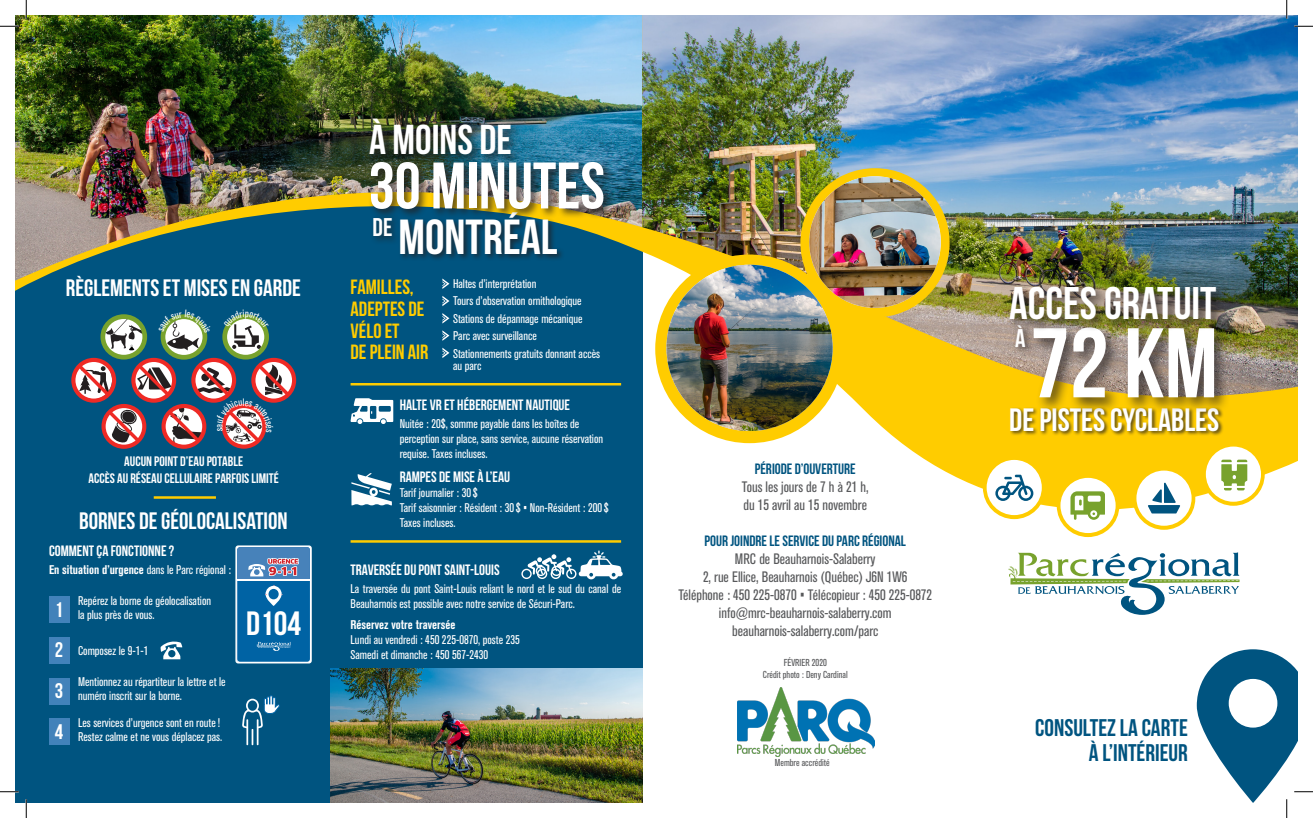
<style>
.page{position:relative;width:1313px;height:818px;background:#fff}
.page>*{position:absolute;margin:0;border:0;box-sizing:border-box;transform-origin:0 0}
.t1{font:98.62px "Bebas Neue";color:#fff}
.t2{font:65.62px "Bebas Neue";color:#fff}
.t3{font:49.12px "Bebas Neue";color:#fff}
.t4{font:45.62px "Bebas Neue";color:#fff}
.t5{font:41.75px "Bebas Neue";color:#fff}
.t6{font:33.62px "Bebas Neue";color:#fff}
.t7{font:32.25px "Bebas Neue";color:#fff}
.t8{font:25.62px "Bebas Neue";color:#fff}
.t9{font:24.12px "Bebas Neue";color:#005480}
.t10{font:23.75px "Bebas Neue";color:#fff}
.t11{font:21.12px "Bebas Neue";color:#fff}
.t12{font:20.62px "Bebas Neue";color:#fc0}
.t13{font:condensed 15px "Akzidenz Grotesk BQ";color:#57585a}
.t14{font:15px "Bebas Neue";color:#fff}
.t15{font:15px "Bebas Neue";color:#005480}
.t16{font:13.75px "Bebas Neue";color:#fff}
.t17{font:condensed 12.5px/15px "Akzidenz Grotesk BQ";color:#fff}
.t18{font:12.5px "Akzidenz Grotesk BQ Bd Cnd Alt";color:#fff}
.t19{font:condensed 10.62px "Akzidenz Grotesk BQ";color:#fff}
.t20{font:condensed 10px "Akzidenz Grotesk BQ";color:#57585a}
.s1{font-family:"Akzidenz Grotesk BQ";font-stretch:condensed}
</style>
<div class="page">
<div style="left:15px;top:15px;width:627px;height:787px;background:#005480"></div>
<svg style="left:15px;top:281px;width:1283px;height:244px"></svg>
<img style="left:15px;top:15px;width:627px;height:266px">
<img style="left:642px;top:15px;width:656px;height:383px">
<svg style="left:983px;top:456px;width:62px;height:63px"></svg>
<div style="left:986px;top:460px;width:55px;height:55px;background:#fff;border-radius:50%"></div>
<div style="left:655px;top:254px;width:189px;height:189px;background:#fc0;border-radius:50%"></div>
<img style="left:666px;top:265px;width:166px;height:166px;border-radius:83px">
<svg style="left:1056px;top:474px;width:63px;height:63px"></svg>
<div style="left:1060px;top:478px;width:55px;height:55px;background:#fff;border-radius:50%"></div>
<svg style="left:1132px;top:467px;width:63px;height:62px"></svg>
<div style="left:1136px;top:470px;width:55px;height:55px;background:#fff;border-radius:50%"></div>
<div style="left:1202px;top:443px;width:62px;height:62px;background:#fc0;border-radius:50%"></div>
<div style="left:1205px;top:446px;width:56px;height:55px;background:#fff;border-radius:50%"></div>
<svg style="left:995px;top:474px;width:38px;height:27px"></svg>
<svg style="left:1070px;top:491px;width:35px;height:28px"></svg>
<svg style="left:1148px;top:482px;width:32px;height:31px"></svg>
<svg style="left:1221px;top:459px;width:26px;height:31px"></svg>
<div style="left:369px;top:214px;width:31px;height:32px;background:#231f20;opacity:.75"></div>
<div style="left:398px;top:210px;width:167px;height:52px;background:#231f20;opacity:.75"></div>
<div style="left:368px;top:159px;width:246px;height:61px;background:#231f20;opacity:.75"></div>
<div style="left:367px;top:116px;width:154px;height:49px;background:#231f20;opacity:.75"></div>
<div style="left:1012px;top:321px;width:22px;height:35px;background:#231f20;opacity:.75"></div>
<div style="left:1009px;top:406px;width:214px;height:30px;background:#231f20;opacity:.75"></div>
<div style="left:1029px;top:323px;width:201px;height:91px;background:#231f20;opacity:.75"></div>
<div style="left:1007px;top:278px;width:221px;height:53px;background:#231f20;opacity:.75"></div>
<svg style="left:1008px;top:552px;width:231px;height:62px"></svg>
<div style="left:800px;top:168px;width:149px;height:149px;background:#fc0;border-radius:50%"></div>
<img style="left:809px;top:176px;width:131px;height:132px;border-radius:66px">
<img style="left:737px;top:687px;width:138px;height:69px">
<svg style="left:442px;top:278px;width:7px;height:11px"></svg>
<svg style="left:442px;top:296px;width:7px;height:10px"></svg>
<svg style="left:442px;top:313px;width:7px;height:10px"></svg>
<svg style="left:442px;top:330px;width:7px;height:11px"></svg>
<svg style="left:442px;top:347px;width:7px;height:11px"></svg>
<hr style="left:350px;top:383px;width:271px;height:2px;background:#fc0">
<hr style="left:350px;top:540px;width:271px;height:2px;background:#fc0">
<hr style="left:154px;top:496px;width:62px;height:2px;background:#fc0">
<svg style="left:350px;top:398px;width:43px;height:26px"></svg>
<img style="left:330px;top:668px;width:312px;height:134px">
<svg style="left:104px;top:317px;width:40px;height:40px"></svg>
<svg style="left:106px;top:318px;width:39px;height:32px"></svg>
<div style="left:100px;top:314px;width:47px;height:45px;border:5px solid #78a22d;border-radius:50%"></div>
<svg style="left:163px;top:317px;width:41px;height:40px"></svg>
<div style="left:161px;top:314px;width:46px;height:45px;border:5px solid #78a22d;border-radius:50%"></div>
<svg style="left:226px;top:317px;width:41px;height:40px"></svg>
<div style="left:222px;top:314px;width:47px;height:45px;border:5px solid #78a22d;border-radius:50%"></div>
<svg style="left:521px;top:550px;width:102px;height:30px"></svg>
<svg style="left:351px;top:473px;width:41px;height:32px"></svg>
<div style="left:49px;top:596px;width:20px;height:27px;background:#4282ba"></div>
<div style="left:49px;top:637px;width:20px;height:27px;background:#4282ba"></div>
<div style="left:49px;top:677px;width:20px;height:27px;background:#4282ba"></div>
<div style="left:49px;top:718px;width:20px;height:27px;background:#4282ba"></div>
<svg style="left:242px;top:695px;width:38px;height:50px"></svg>
<svg style="left:160px;top:641px;width:22px;height:18px"></svg>
<svg style="left:235px;top:545px;width:77px;height:118px"></svg>
<svg style="left:237px;top:547px;width:73px;height:114px"></svg>
<svg style="left:0;top:25px;width:19px;height:2px"></svg>
<svg style="left:1294px;top:25px;width:18px;height:2px"></svg>
<svg style="left:0;top:790px;width:19px;height:2px"></svg>
<svg style="left:25px;top:0;width:2px;height:19px"></svg>
<svg style="left:25px;top:799px;width:2px;height:19px"></svg>
<svg style="left:1285px;top:0;width:2px;height:19px"></svg>
<svg style="left:1196px;top:649px;width:116px;height:169px"></svg>
<svg style="left:158px;top:310px;width:52px;height:40px"></svg>
<svg style="left:224px;top:310px;width:45px;height:39px"></svg>
<svg style="left:71px;top:358px;width:225px;height:91px"></svg>
<p class="t10" style="left:66px;top:275px;width:236px">RÈGLEMENTS ET MISES EN GARDE</p>
<p class="t19" style="left:243px;top:396px;width:3px">l</p>
<p class="t16" style="left:124px;top:453px;width:120px">AUCUN POINT D’EAU POTABLE</p>
<p class="t16" style="left:89px;top:470px;width:192px">ACCÈS AU RÉSEAU CELLULAIRE PARFOIS LIMITÉ</p>
<p class="t10" style="left:79px;top:507px;width:210px">BORNES DE GÉOLOCALISATION</p>
<p class="t14" style="left:49px;top:543px;width:127px">COMMENT ÇA FONCTIONNE ?</p>
<p class="t18" style="left:49px;top:562px;width:184px">En situation d’urgence <span class="s1">dans le Parc régional :</span></p>
<p class="t17" style="left:78px;top:594px;width:135px;line-height:13.8px">Repérez la borne de géolocalisation la plus près de vous.</p>
<p class="t17" style="left:78px;top:643px;width:72px">Composez le 9-1-1</p>
<p class="t17" style="left:78px;top:675px;width:149px;line-height:13.8px">Mentionnez au répartiteur la lettre et le numéro inscrit sur la borne.</p>
<p class="t17" style="left:78px;top:716px;width:146px;line-height:13.8px">Les services d’urgence sont en route!<br>Restez calme et ne vous déplacez pas.</p>
<p class="t11" style="left:55px;top:597px;width:10px">1</p>
<p class="t11" style="left:55px;top:638px;width:10px">2</p>
<p class="t11" style="left:55px;top:679px;width:10px">3</p>
<p class="t11" style="left:55px;top:719px;width:10px">4</p>
<p class="t6" style="left:246px;top:604px;width:56px">D104</p>
<p class="t5" style="left:369px;top:117px;width:144px">À MOINS DE</p>
<p class="t2" style="left:369px;top:150px;width:238px">30 MINUTES</p>
<p class="t8" style="left:372px;top:213px;width:21px">DE</p>
<p class="t3" style="left:398px;top:209px;width:161px">MONTRÉAL</p>
<p class="t12" style="left:350px;top:275px;width:65px">FAMILLES,</p>
<p class="t12" style="left:350px;top:297px;width:75px">ADEPTES DE</p>
<p class="t12" style="left:350px;top:319px;width:51px">VÉLO ET</p>
<p class="t12" style="left:350px;top:341px;width:79px">DE PLEIN AIR</p>
<p class="t17" style="left:453px;top:276px;width:85px">Haltes d’interprétation</p>
<p class="t17" style="left:453px;top:293px;width:130px">Tours d’observation ornithologique</p>
<p class="t17" style="left:453px;top:311px;width:131px">Stations de dépannage mécanique</p>
<p class="t17" style="left:453px;top:328px;width:85px">Parc avec surveillance</p>
<p class="t17" style="left:453px;top:347px;width:149px;line-height:12.5px">Stationnements gratuits donnant accès au parc</p>
<p class="t14" style="left:400px;top:397px;width:172px">HALTE VR ET HÉBERGEMENT NAUTIQUE</p>
<p class="t17" style="left:400px;top:416px;width:205px">Nuitée : 20$, somme payable dans les boîtes de perception sur place, sans service, aucune réservation requise. Taxes incluses.</p>
<p class="t14" style="left:400px;top:468px;width:112px">RAMPES DE MISE À L’EAU</p>
<p class="t17" style="left:400px;top:485px;width:79px">Tarif journalier : 30$</p>
<p class="t17" style="left:400px;top:500px;width:211px">Tarif saisonnier : Résident : 30$ • Non-Résident : 200$</p>
<p class="t17" style="left:400px;top:515px;width:57px">Taxes incluses.</p>
<p class="t14" style="left:350px;top:562px;width:151px">TRAVERSÉE DU PONT SAINT-LOUIS</p>
<p class="t17" style="left:350px;top:581px;width:272px">La traversée du pont Saint-Louis reliant le nord et le sud du canal de<br>Beauharnois est possible avec notre service de Sécuri-Parc.</p>
<p class="t18" style="left:350px;top:617px;width:106px">Réservez votre traversée</p>
<p class="t17" style="left:350px;top:632px;width:171px">Lundi au vendredi : 450 225-0870, poste 235</p>
<p class="t17" style="left:350px;top:647px;width:139px">Samedi et dimanche : 450 567-2430</p>
<p class="t15" style="left:755px;top:460px;width:102px">PÉRIODE D’OUVERTURE</p>
<p class="t13" style="left:742px;top:478px;width:128px">Tous les jours de 7 h à 21 h,</p>
<p class="t13" style="left:743px;top:496px;width:125px">du 15 avril au 15 novembre</p>
<p class="t15" style="left:704px;top:532px;width:203px">POUR JOINDRE LE SERVICE DU PARC RÉGIONAL</p>
<p class="t13" style="left:735px;top:550px;width:142px">MRC de Beauharnois-Salaberry</p>
<p class="t13" style="left:703px;top:568px;width:206px">2, rue Ellice, Beauharnois (Québec) J6N 1W6</p>
<p class="t13" style="left:678px;top:586px;width:255px">Téléphone : 450 225-0870 • Télécopieur : 450 225-0872</p>
<p class="t13" style="left:719px;top:604px;width:174px">info@mrc-beauharnois-salaberry.com</p>
<p class="t13" style="left:732px;top:622px;width:148px">beauharnois-salaberry.com/parc</p>
<p class="t20" style="left:783px;top:656px;width:45px">FÉVRIER 2020</p>
<p class="t20" style="left:763px;top:668px;width:86px">Crédit photo : Deny Cardinal</p>
<p class="t20" style="left:775px;top:757px;width:56px">Membre accrédité</p>
<p class="t4" style="left:1009px;top:278px;width:209px">ACCÈS GRATUIT</p>
<p class="t8" style="left:1015px;top:324px;width:12px">À</p>
<p class="t1" style="left:1030px;top:309px;width:189px">72 KM</p>
<p class="t7" style="left:1009px;top:402px;width:211px">DE PISTES CYCLABLES</p>
<p class="t9" style="left:1035px;top:714px;width:154px">CONSULTEZ LA CARTE</p>
<p class="t9" style="left:1088px;top:739px;width:101px">À L’INTÉRIEUR</p>
</div>
